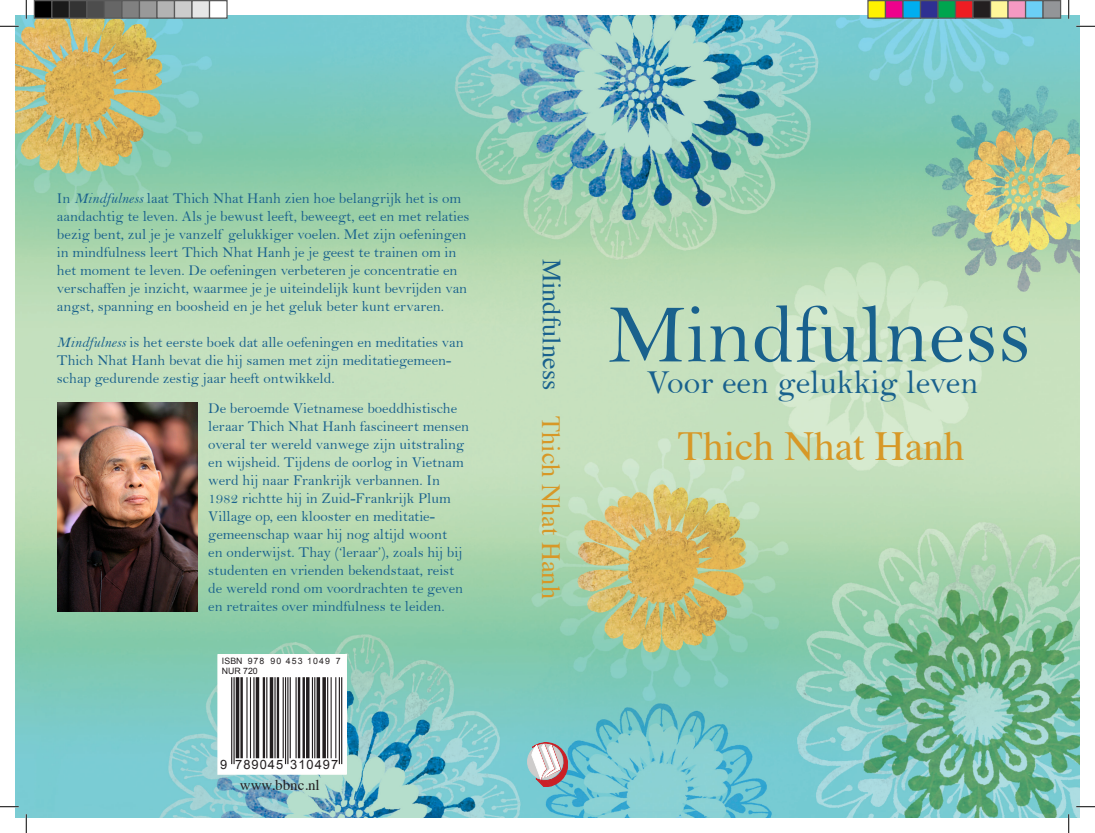
<style>
.page{position:relative;width:1095px;height:833px;background:#fff}
.page>*{position:absolute;margin:0;border:0;box-sizing:border-box;transform-origin:0 0}
.t1{font:83.75px "Bell";color:#19618d}
.t2{font:41.25px "Times";color:#d79827}
.t3{font:33.75px "Bell";color:#19618d}
.t4{font:26.25px "Times";color:#d79827}
.t5{font:26.25px "Times";color:#19618d}
.t6{font:15px/18px "Bell";color:#19618d}
.t7{font:15px "Times";color:#231f20}
.t8{font:12.88px "Arial";letter-spacing:.08em;color:#231f20}
.t9{font:8.75px "Arial";letter-spacing:.125em;color:#231f20}
.s1{font-family:"Bell MT Italic"}
</style>
<div class="page">
<img style="left:16px;top:16px;width:1063px;height:800px">
<img style="left:57px;top:402px;width:140px;height:209px">
<div style="left:527px;top:743px;width:35px;height:35px;background:#cdcccb;border-radius:50%"></div>
<div style="left:527px;top:743px;width:35px;height:35px;border:1px solid #cdcccb;border-radius:50%"></div>
<svg style="left:531px;top:742px;width:36px;height:44px"></svg>
<svg style="left:219px;top:655px;width:126px;height:117px"></svg>
<hr style="left:231px;top:676px;width:1px;height:87px;background:#231f20">
<hr style="left:233px;top:676px;width:1px;height:87px;background:#231f20">
<hr style="left:236px;top:676px;width:3px;height:81px;background:#231f20">
<hr style="left:240px;top:676px;width:3px;height:81px;background:#231f20">
<hr style="left:246px;top:676px;width:1px;height:81px;background:#231f20">
<hr style="left:250px;top:676px;width:1px;height:81px;background:#231f20">
<hr style="left:253px;top:676px;width:1px;height:81px;background:#231f20">
<hr style="left:256px;top:676px;width:3px;height:81px;background:#231f20">
<hr style="left:263px;top:676px;width:2px;height:81px;background:#231f20">
<hr style="left:266px;top:676px;width:1px;height:81px;background:#231f20">
<hr style="left:270px;top:676px;width:3px;height:81px;background:#231f20">
<hr style="left:274px;top:676px;width:1px;height:81px;background:#231f20">
<hr style="left:277px;top:676px;width:2px;height:81px;background:#231f20">
<hr style="left:282px;top:676px;width:2px;height:81px;background:#231f20">
<hr style="left:285px;top:676px;width:1px;height:87px;background:#231f20">
<hr style="left:287px;top:676px;width:1px;height:87px;background:#231f20">
<hr style="left:289px;top:676px;width:2px;height:81px;background:#231f20">
<hr style="left:295px;top:676px;width:1px;height:81px;background:#231f20">
<hr style="left:298px;top:676px;width:2px;height:81px;background:#231f20">
<hr style="left:302px;top:676px;width:3px;height:81px;background:#231f20">
<hr style="left:306px;top:676px;width:3px;height:81px;background:#231f20">
<hr style="left:312px;top:676px;width:1px;height:81px;background:#231f20">
<hr style="left:314px;top:676px;width:1px;height:81px;background:#231f20">
<svg style="left:316px;top:676px;width:4px;height:81px"></svg>
<svg style="left:322px;top:676px;width:4px;height:81px"></svg>
<hr style="left:327px;top:676px;width:1px;height:81px;background:#231f20">
<hr style="left:330px;top:676px;width:1px;height:81px;background:#231f20">
<hr style="left:335px;top:676px;width:1px;height:81px;background:#231f20">
<hr style="left:339px;top:676px;width:1px;height:87px;background:#231f20">
<hr style="left:341px;top:676px;width:1px;height:87px;background:#231f20">
<div style="left:217px;top:653px;width:130px;height:121px;border:1px solid #fffefc"></div>
<svg style="left:0;top:25px;width:19px;height:2px"></svg>
<svg style="left:1075px;top:25px;width:19px;height:2px"></svg>
<svg style="left:0;top:805px;width:19px;height:2px"></svg>
<svg style="left:1075px;top:805px;width:19px;height:2px"></svg>
<svg style="left:25px;top:0;width:2px;height:19px"></svg>
<svg style="left:25px;top:813px;width:2px;height:19px"></svg>
<svg style="left:1067px;top:0;width:2px;height:19px"></svg>
<svg style="left:1067px;top:813px;width:2px;height:19px"></svg>
<div style="left:34px;top:1px;width:18px;height:17px;background:#000"></div>
<div style="left:34px;top:0;width:18px;height:19px;border:1px solid #595959"></div>
<div style="left:52px;top:1px;width:17px;height:17px;background:#1a1a1a"></div>
<div style="left:51px;top:0;width:19px;height:19px;border:1px solid #595959"></div>
<div style="left:69px;top:1px;width:18px;height:17px;background:#333"></div>
<div style="left:69px;top:0;width:19px;height:19px;border:1px solid #595959"></div>
<div style="left:87px;top:1px;width:17px;height:17px;background:#4d4d4d"></div>
<div style="left:86px;top:0;width:19px;height:19px;border:1px solid #595959"></div>
<div style="left:104px;top:1px;width:18px;height:17px;background:#666"></div>
<div style="left:104px;top:0;width:18px;height:19px;border:1px solid #595959"></div>
<div style="left:122px;top:1px;width:17px;height:17px;background:#808080"></div>
<div style="left:121px;top:0;width:19px;height:19px;border:1px solid #595959"></div>
<div style="left:139px;top:1px;width:18px;height:17px;background:#999"></div>
<div style="left:139px;top:0;width:19px;height:19px;border:1px solid #595959"></div>
<div style="left:157px;top:1px;width:17px;height:17px;background:#b3b3b3"></div>
<div style="left:156px;top:0;width:19px;height:19px;border:1px solid #595959"></div>
<div style="left:174px;top:1px;width:18px;height:17px;background:#ccc"></div>
<div style="left:174px;top:0;width:18px;height:19px;border:1px solid #595959"></div>
<div style="left:192px;top:1px;width:17px;height:17px;background:#e6e6e6"></div>
<div style="left:191px;top:0;width:19px;height:19px;border:1px solid #595959"></div>
<div style="left:209px;top:1px;width:18px;height:17px;background:#fff"></div>
<div style="left:209px;top:0;width:19px;height:19px;border:1px solid #595959"></div>
<div style="left:867px;top:1px;width:18px;height:17px;background:#fff101"></div>
<div style="left:867px;top:0;width:18px;height:19px;border:1px solid #595959"></div>
<div style="left:885px;top:1px;width:17px;height:17px;background:#ed028c"></div>
<div style="left:884px;top:0;width:19px;height:19px;border:1px solid #595959"></div>
<div style="left:902px;top:1px;width:18px;height:17px;background:#00aeef"></div>
<div style="left:902px;top:0;width:18px;height:19px;border:1px solid #595959"></div>
<div style="left:920px;top:1px;width:17px;height:17px;background:#2e3092"></div>
<div style="left:919px;top:0;width:19px;height:19px;border:1px solid #595959"></div>
<div style="left:937px;top:1px;width:18px;height:17px;background:#00a54f"></div>
<div style="left:937px;top:0;width:18px;height:19px;border:1px solid #595959"></div>
<div style="left:955px;top:1px;width:17px;height:17px;background:#ee1d23"></div>
<div style="left:954px;top:0;width:19px;height:19px;border:1px solid #595959"></div>
<div style="left:972px;top:1px;width:18px;height:17px;background:#231f20"></div>
<div style="left:972px;top:0;width:18px;height:19px;border:1px solid #595959"></div>
<div style="left:990px;top:1px;width:17px;height:17px;background:#fff79a"></div>
<div style="left:989px;top:0;width:19px;height:19px;border:1px solid #595959"></div>
<div style="left:1007px;top:1px;width:18px;height:17px;background:#f499c2"></div>
<div style="left:1007px;top:0;width:18px;height:19px;border:1px solid #595959"></div>
<div style="left:1025px;top:1px;width:17px;height:17px;background:#6bcff6"></div>
<div style="left:1024px;top:0;width:19px;height:19px;border:1px solid #595959"></div>
<div style="left:1042px;top:1px;width:18px;height:17px;background:#939598"></div>
<div style="left:1042px;top:0;width:18px;height:19px;border:1px solid #595959"></div>
<p class="t6" style="left:57px;top:189px;width:405px">In <span class="s1">Mindfulness</span> laat Thich Nhat Hanh zien hoe belangrijk het is om</p>
<p class="t6" style="left:57px;top:207px;width:414px">aandachtig te leven. Als je bewust leeft, beweegt, eet en met relaties bezig bent, zul je je vanzelf gelukkiger voelen. Met zijn oefeningen in mindfulness leert Thich Nhat Hanh je je geest te trainen om in het moment te leven. De oefeningen verbeteren je concentratie en verschaffen je inzicht, waarmee je je uiteindelijk kunt bevrijden van angst, spanning en boosheid en je het geluk beter kunt ervaren.</p>
<p class="t6" style="left:57px;top:333px;width:408px"><span class="s1">Mindfulness</span> is het eerste boek dat alle oefeningen en meditaties van<br>Thich Nhat Hanh bevat die hij samen met zijn meditatiegemeen-</p>
<p class="t6" style="left:57px;top:369px;width:279px">schap gedurende zestig jaar heeft ontwikkeld.</p>
<p class="t6" style="left:208px;top:399px;width:262px">De beroemde Vietnamese boeddhistische leraar Thich Nhat Hanh fascineert mensen overal ter wereld vanwege zijn uitstraling en wijsheid. Tijdens de oorlog in Vietnam werd hij naar Frankrijk verbannen. In 1982 richtte hij in Zuid-Frankrijk Plum Village op, een klooster en meditatie-</p>
<p class="t6" style="left:208px;top:525px;width:256px">gemeenschap waar hij nog altijd woont en onderwijst. Thay (‘leraar’), zoals hij bij studenten en vrienden bekendstaat, reist de wereld rond om voordrachten te geven en retraites over mindfulness te leiden.</p>
<p class="t9" style="left:222px;top:655px;width:120px">ISBN 978 90 453 1049 7</p>
<p class="t9" style="left:222px;top:665px;width:37px">NUR 720</p>
<p class="t8" style="left:220px;top:757px;width:120px">9 789045 310497</p>
<p class="t7" style="left:240px;top:770px;width:81px">www.bbnc.nl</p>
<p class="t5" style="left:576px;top:258px;width:133px;rotate:90deg">Mindfulness</p>
<p class="t4" style="left:575px;top:416px;width:184px;rotate:90deg">Thich Nhat Hanh</p>
<p class="t1" style="left:607px;top:285px;width:424px">Mindfulness</p>
<p class="t3" style="left:646px;top:362px;width:333px">Voor een gelukkig leven</p>
<p class="t2" style="left:677px;top:408px;width:288px">Thich Nhat Hanh</p>
</div>
